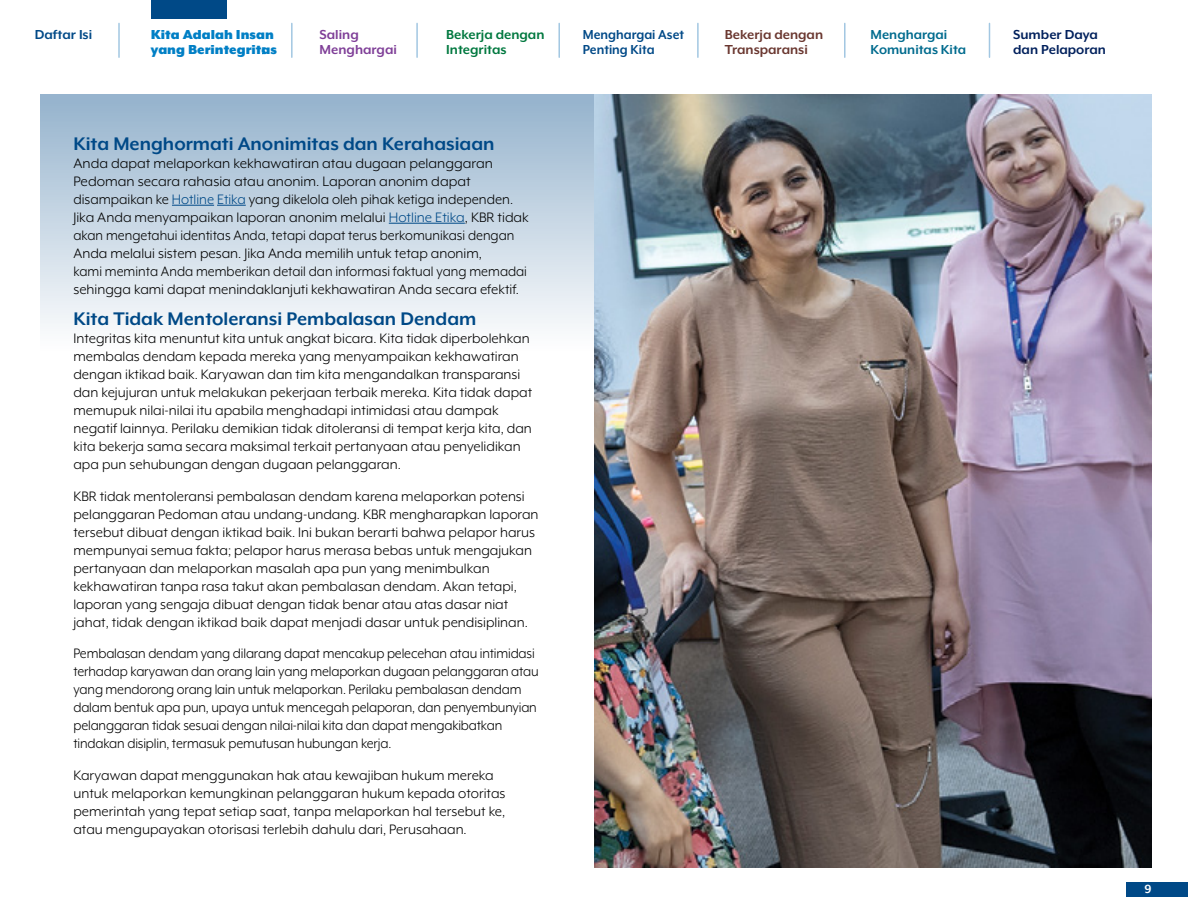
<style>
.page{position:relative;width:1188px;height:918px;background:#fff}
.page>*{position:absolute;margin:0;border:0;box-sizing:border-box;transform-origin:0 0}
.t1{font:700 21px "Mr Eaves XL Mod OT";color:#004987}
.t2{font:15.75px/18px "Mr Eaves XL Mod OT";color:#000}
.t3{font:15.75px/18px "Mr Eaves XL Mod OT";color:#000;scale:.95 1}
.t4{font:900 15px/15px "Mr Eaves XL Mod OT";color:#007fc5}
.t5{font:700 15px/15px "Mr Eaves XL Mod OT";color:#007fc5;text-align:right}
.t6{font:700 15px/15px "Mr Eaves XL Mod OT";color:#004987;scale:.94 1}
.t7{font:700 15px/15px "Mr Eaves XL Mod OT";color:#6a3730}
.t8{font:700 15px/15px "Mr Eaves XL Mod OT";color:#00783f}
.t9{font:700 15px/15px "Mr Eaves XL Mod OT";color:#006b8e}
.t10{font:700 15px/15px "Mr Eaves XL Mod OT";color:#00205c}
.t11{font:700 15px/15px "Mr Eaves XL Mod OT";color:#7f3f98}
.t12{font:700 15px "Mr Eaves XL Mod OT";color:#004987}
.t13{font:700 13.5px "Mr Eaves XL Mod OT";color:#fff}
.s1{color:#004987}
</style>
<div class="page">
<hr style="left:118px;top:23px;width:2px;height:34px;background:#a2c7e2">
<hr style="left:291px;top:23px;width:2px;height:34px;background:#a2c7e2">
<hr style="left:416px;top:23px;width:2px;height:34px;background:#a2c7e2">
<hr style="left:558px;top:23px;width:2px;height:34px;background:#a2c7e2">
<hr style="left:697px;top:23px;width:2px;height:34px;background:#a2c7e2">
<hr style="left:844px;top:23px;width:2px;height:34px;background:#a2c7e2">
<hr style="left:989px;top:23px;width:1px;height:34px;background:#a2c7e2">
<svg style="left:40px;top:94px;width:554px;height:233px;background:#c4d4e2"></svg>
<div style="left:151px;top:0;width:76px;height:18px;background:#004987"></div>
<hr style="left:172px;top:205px;width:42px;height:1px;background:#004987">
<svg style="left:217px;top:205px;width:29px;height:1px"></svg>
<hr style="left:389px;top:223px;width:76px;height:1px;background:#004987">
<img style="left:594px;top:94px;width:557px;height:773px">
<div style="left:1126px;top:882px;width:62px;height:14px;background:#004987"></div>
<p class="t12" style="left:35px;top:26px;width:59px">Daftar Isi</p>
<p class="t5" style="left:163px;top:27px;width:105px">ta Adalah Insan g Berintegritas</p>
<p class="t11" style="left:320px;top:27px;width:79px">Saling<br>Menghargai</p>
<p class="t8" style="left:446px;top:27px;width:100px">Bekerja dengan<br>Integritas</p>
<p class="t6" style="left:583px;top:27px;width:109px">Menghargai Aset<br>Penting Kita</p>
<p class="t7" style="left:725px;top:27px;width:100px">Bekerja dengan<br>Transparansi</p>
<p class="t9" style="left:871px;top:27px;width:97px">Menghargai<br>Komunitas Kita</p>
<p class="t10" style="left:1013px;top:27px;width:94px">Sumber Daya dan Pelaporan</p>
<p class="t4" style="left:151px;top:27px;width:128px">Kita Adalah Insan yang Berintegritas</p>
<h1 class="t1" style="left:73px;top:132px;width:423px">Kita Menghormati Anonimitas dan Kerahasiaan</h1>
<p class="t2" style="left:73px;top:154px;width:457px">Anda dapat melaporkan kekhawatiran atau dugaan pelanggaran Pedoman secara rahasia atau anonim. Laporan anonim dapat disampaikan ke <span class="s1">Hotline Etika</span> yang dikelola oleh pihak ketiga independen.<br>Jika Anda menyampaikan laporan anonim melalui <span class="s1">Hotline Etika</span>, KBR tidak akan mengetahui identitas Anda, tetapi dapat terus berkomunikasi dengan Anda melalui sistem pesan. Jika Anda memilih untuk tetap anonim,<br>kami meminta Anda memberikan detail dan informasi faktual yang memadai sehingga kami dapat menindaklanjuti kekhawatiran Anda secara efektif.</p>
<h1 class="t1" style="left:73px;top:307px;width:404px">Kita Tidak Mentoleransi Pembalasan Dendam</h1>
<p class="t2" style="left:73px;top:329px;width:460px">Integritas kita menuntut kita untuk angkat bicara. Kita tidak diperbolehkan membalas dendam kepada mereka yang menyampaikan kekhawatiran dengan iktikad baik. Karyawan dan tim kita mengandalkan transparansi dan kejujuran untuk melakukan pekerjaan terbaik mereka. Kita tidak dapat memupuk nilai-nilai itu apabila menghadapi intimidasi atau dampak negatif lainnya. Perilaku demikian tidak ditoleransi di tempat kerja kita, dan kita bekerja sama secara maksimal terkait pertanyaan atau penyelidikan apa pun sehubungan dengan dugaan pelanggaran.</p>
<p class="t2" style="left:73px;top:487px;width:467px">KBR tidak mentoleransi pembalasan dendam karena melaporkan potensi pelanggaran Pedoman atau undang-undang. KBR mengharapkan laporan tersebut dibuat dengan iktikad baik. Ini bukan berarti bahwa pelapor harus mempunyai semua fakta; pelapor harus merasa bebas untuk mengajukan pertanyaan dan melaporkan masalah apa pun yang menimbulkan kekhawatiran tanpa rasa takut akan pembalasan dendam. Akan tetapi, laporan yang sengaja dibuat dengan tidak benar atau atas dasar niat jahat, tidak dengan iktikad baik dapat menjadi dasar untuk pendisiplinan.</p>
<p class="t3" style="left:73px;top:644px;width:491px">Pembalasan dendam yang dilarang dapat mencakup pelecehan atau intimidasi terhadap karyawan dan orang lain yang melaporkan dugaan pelanggaran atau yang mendorong orang lain untuk melaporkan. Perilaku pembalasan dendam dalam bentuk apa pun, upaya untuk mencegah pelaporan, dan penyembunyian pelanggaran tidak sesuai dengan nilai-nilai kita dan dapat mengakibatkan tindakan disiplin, termasuk pemutusan hubungan kerja.</p>
<p class="t2" style="left:73px;top:766px;width:434px">Karyawan dapat menggunakan hak atau kewajiban hukum mereka untuk melaporkan kemungkinan pelanggaran hukum kepada otoritas pemerintah yang tepat setiap saat, tanpa melaporkan hal tersebut ke, atau mengupayakan otorisasi terlebih dahulu dari, Perusahaan.</p>
<p class="t13" style="left:1144px;top:881px;width:9px">9</p>
</div>
